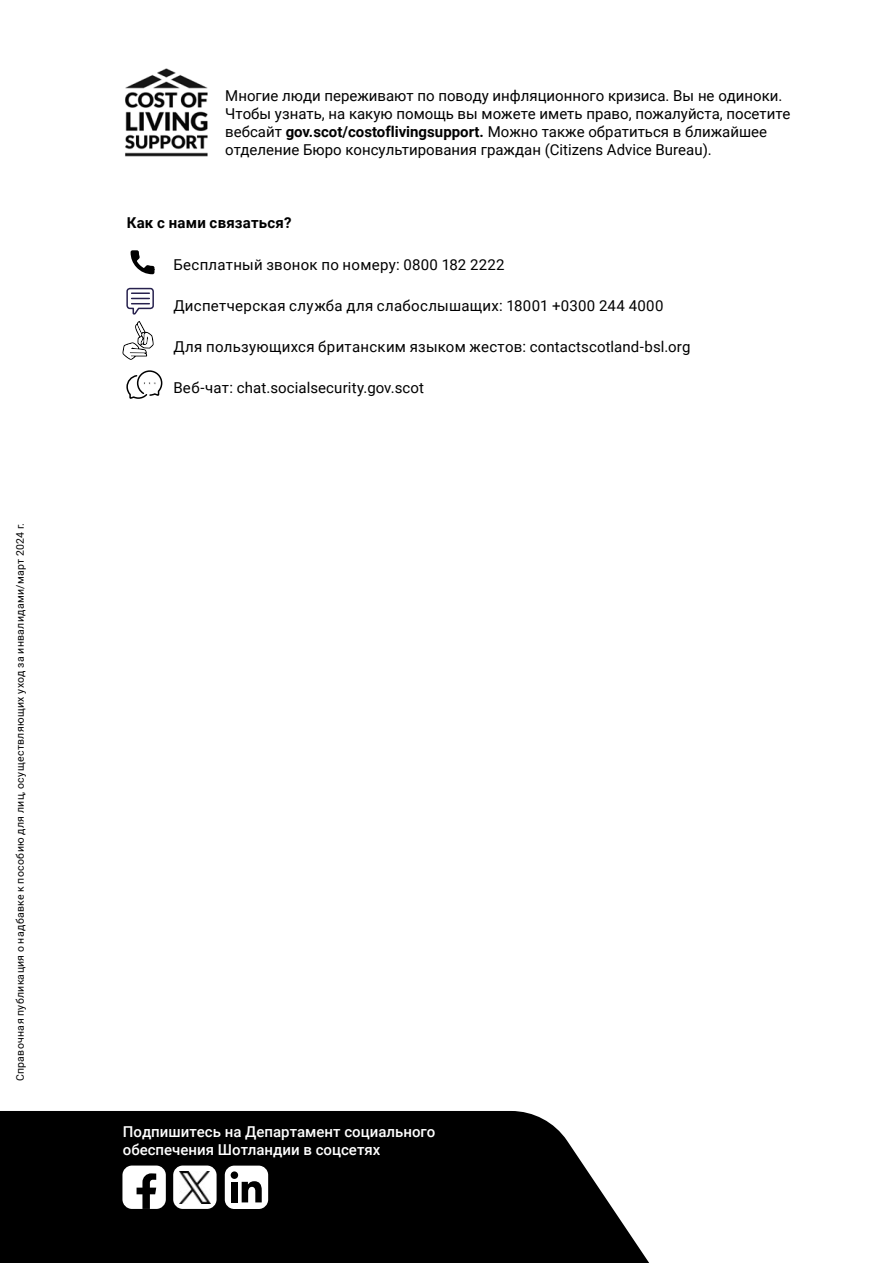
<style>
.page{position:relative;width:893px;height:1263px;background:#fff}
.page>*{position:absolute;margin:0;border:0;box-sizing:border-box;transform-origin:0 0}
.text_tab_10mm{font:15px/18px "Roboto";color:#000}
.text_tab_10mm-2{font:15px "Roboto";letter-spacing:.02em;color:#000}
.t1{font:500 15px/18px "Roboto";color:#fff}
.hd_15pt{font:700 15px "Roboto";letter-spacing:.015em;color:#000}
.head_11pt{font:10.5px "Roboto";letter-spacing:.03em;color:#000}
.s1{font-weight:700}
</style>
<div class="page">
<svg style="left:0;top:1111px;width:649px;height:152px;background:#151515"></svg>
<svg style="left:130px;top:250px;width:25px;height:25px"></svg>
<svg style="left:126px;top:370px;width:37px;height:29px"></svg>
<svg style="left:122px;top:287px;width:32px;height:73px"></svg>
<img style="left:125px;top:68px;width:83px;height:89px">
<div style="left:122px;top:1165px;width:44px;height:44px;background:#fff;border-radius:10px"></div>
<svg style="left:137px;top:1173px;width:19px;height:36px"></svg>
<div style="left:173px;top:1165px;width:44px;height:44px;background:#fff;border-radius:10px"></div>
<div style="left:225px;top:1165px;width:43px;height:44px;background:#fff;border-radius:9px"></div>
<div style="left:231px;top:1182px;width:7px;height:20px;background:#000"></div>
<div style="left:231px;top:1171px;width:7px;height:8px;background:#000;border-radius:50%"></div>
<svg style="left:242px;top:1181px;width:20px;height:21px"></svg>
<img style="left:179px;top:1171px;width:32px;height:32px">
<p class="head_11pt" style="left:13px;top:1081px;width:560px;rotate:-90deg">Справочная публикация о надбавке к пособию для лиц, осуществляющих уход за инвалидами/март 2024 г.</p>
<p class="text_tab_10mm" style="left:225px;top:86px;width:567px">Многие люди переживают по поводу инфляционного кризиса. Вы не одиноки.<br>Чтобы узнать, на какую помощь вы можете иметь право, пожалуйста, посетите вебсайт <span class="s1">gov.scot/costoflivingsupport.</span> Можно также обратиться в ближайшее отделение Бюро консультирования граждан (Citizens Advice Bureau).</p>
<p class="hd_15pt" style="left:127px;top:213px;width:166px">Как с нами связаться?</p>
<p class="text_tab_10mm-2" style="left:173px;top:254px;width:333px">Бесплатный звонок по номеру: 0800 182 2222</p>
<p class="text_tab_10mm-2" style="left:173px;top:295px;width:492px">Диспетчерская служба для слабослышащих: 18001 +0300 244 4000</p>
<p class="text_tab_10mm" style="left:173px;top:337px;width:519px">Для пользующихся британским языком жестов: contactscotland-bsl.org</p>
<p class="text_tab_10mm" style="left:173px;top:379px;width:252px">Веб-чат: chat.socialsecurity.gov.scot</p>
<p class="t1" style="left:123px;top:1122px;width:314px">Подпишитесь на Департамент социального обеспечения Шотландии в соцсетях</p>
</div>
